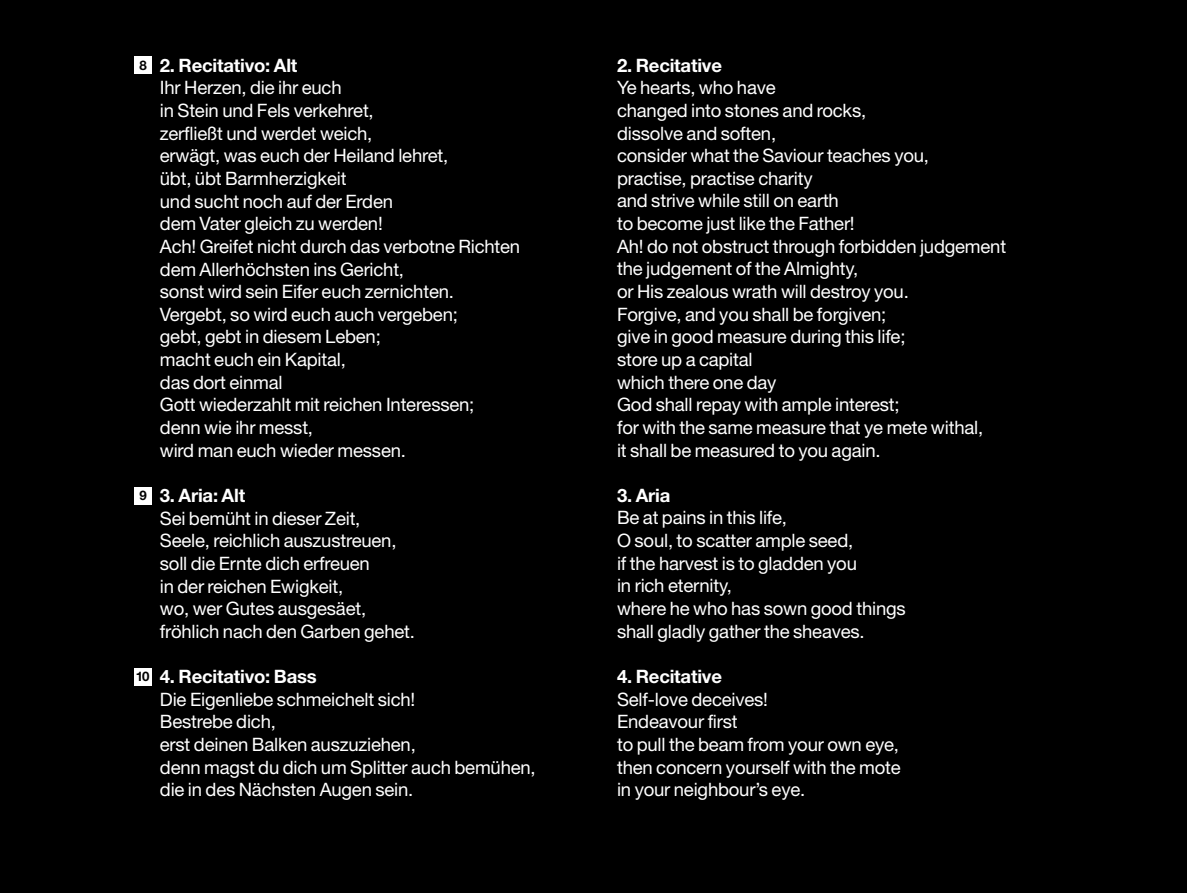
<style>
.page{position:relative;width:1187px;height:893px;background:#fff}
.page>*{position:absolute;margin:0;border:0;box-sizing:border-box;transform-origin:0 0}
.t1{font:18.45px/22.6px "Helvetica Neue";letter-spacing:-.01em;color:#fff}
.t2{font:700 18.45px "Helvetica Neue";letter-spacing:-.01em;color:#fff}
.t3{font:700 13.2px "Helvetica Neue";color:#000}
</style>
<div class="page">
<div style="left:0;top:0;width:1186px;height:893px;background:#000"></div>
<p class="t3" style="left:139px;top:57px;width:9px">8</p>
<p class="t3" style="left:139px;top:487px;width:9px">9</p>
<p class="t3" style="left:136px;top:668px;width:15px">10</p>
<p class="t2" style="left:160px;top:54px;width:139px">2. Recitativo: Alt</p>
<p class="t1" style="left:160px;top:76px;width:362px">Ihr Herzen, die ihr euch<br>in Stein und Fels verkehret,<br>zerfließt und werdet weich,<br>erwägt, was euch der Heiland lehret,<br>übt, übt Barmherzigkeit<br>und sucht noch auf der Erden<br>dem Vater gleich zu werden!<br>Ach! Greifet nicht durch das verbotne Richten dem Allerhöchsten ins Gericht,<br>sonst wird sein Eifer euch zernichten.<br>Vergebt, so wird euch auch vergeben;<br>gebt, gebt in diesem Leben;<br>macht euch ein Kapital,<br>das dort einmal<br>Gott wiederzahlt mit reichen Interessen;<br>denn wie ihr messt,<br>wird man euch wieder messen.</p>
<p class="t2" style="left:160px;top:484px;width:87px">3. Aria: Alt</p>
<p class="t1" style="left:160px;top:506px;width:256px">Sei bemüht in dieser Zeit,<br>Seele, reichlich auszustreuen, soll die Ernte dich erfreuen<br>in der reichen Ewigkeit,<br>wo, wer Gutes ausgesäet, fröhlich nach den Garben gehet.</p>
<p class="t2" style="left:160px;top:665px;width:158px">4. Recitativo: Bass</p>
<p class="t1" style="left:160px;top:688px;width:377px">Die Eigenliebe schmeichelt sich!<br>Bestrebe dich,<br>erst deinen Balken auszuziehen,<br>denn magst du dich um Splitter auch bemühen, die in des Nächsten Augen sein.</p>
<p class="t2" style="left:617px;top:54px;width:106px">2. Recitative</p>
<p class="t1" style="left:617px;top:76px;width:390px">Ye hearts, who have<br>changed into stones and rocks,<br>dissolve and soften,<br>consider what the Saviour teaches you,<br>practise, practise charity<br>and strive while still on earth<br>to become just like the Father!<br>Ah! do not obstruct through forbidden judgement the judgement of the Almighty,<br>or His zealous wrath will destroy you.<br>Forgive, and you shall be forgiven;<br>give in good measure during this life;<br>store up a capital<br>which there one day<br>God shall repay with ample interest;<br>for with the same measure that ye mete withal,<br>it shall be measured to you again.</p>
<p class="t2" style="left:617px;top:484px;width:55px">3. Aria</p>
<p class="t1" style="left:617px;top:506px;width:290px">Be at pains in this life,<br>O soul, to scatter ample seed,<br>if the harvest is to gladden you<br>in rich eternity,<br>where he who has sown good things shall gladly gather the sheaves.</p>
<p class="t2" style="left:617px;top:665px;width:106px">4. Recitative</p>
<p class="t1" style="left:617px;top:687px;width:285px">Self-love deceives!<br>Endeavour first<br>to pull the beam from your own eye, then concern yourself with the mote in your neighbour’s eye.</p>
</div>
